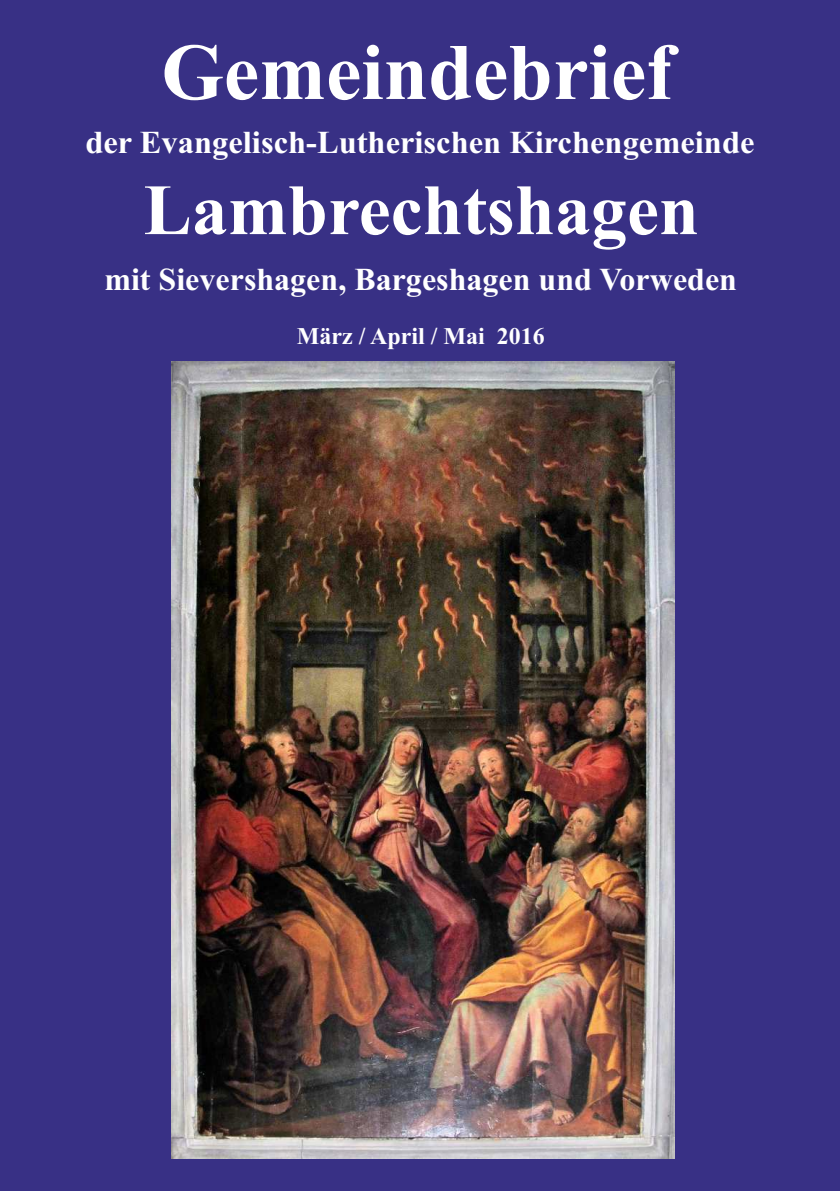
<style>
.page{position:relative;width:840px;height:1191px;background:#fff}
.page>*{position:absolute;margin:0;border:0;box-sizing:border-box;transform-origin:0 0}
.t1{font:700 80px "Times New Roman";color:#fff}
.t2{font:700 72px "Times New Roman";color:#fff}
.t3{font:700 32px "Times New Roman";color:#fff}
.t4{font:700 24px "Times New Roman";color:#fff}
</style>
<div class="page">
<div style="left:0;top:0;width:839px;height:1190px;background:#383085"></div>
<img style="left:171px;top:361px;width:503px;height:797px">
<h1 class="t1" style="left:161px;top:45px;width:513px">Gemeindebrief</h1>
<p class="t3" style="left:85px;top:131px;width:670px">der Evangelisch-Lutherischen Kirchengemeinde</p>
<h2 class="t2" style="left:143px;top:185px;width:556px">Lambrechtshagen</h2>
<p class="t3" style="left:104px;top:268px;width:634px">mit Sievershagen, Bargeshagen und Vorweden</p>
<p class="t4" style="left:296px;top:327px;width:249px">März / April / Mai 2016</p>
</div>
